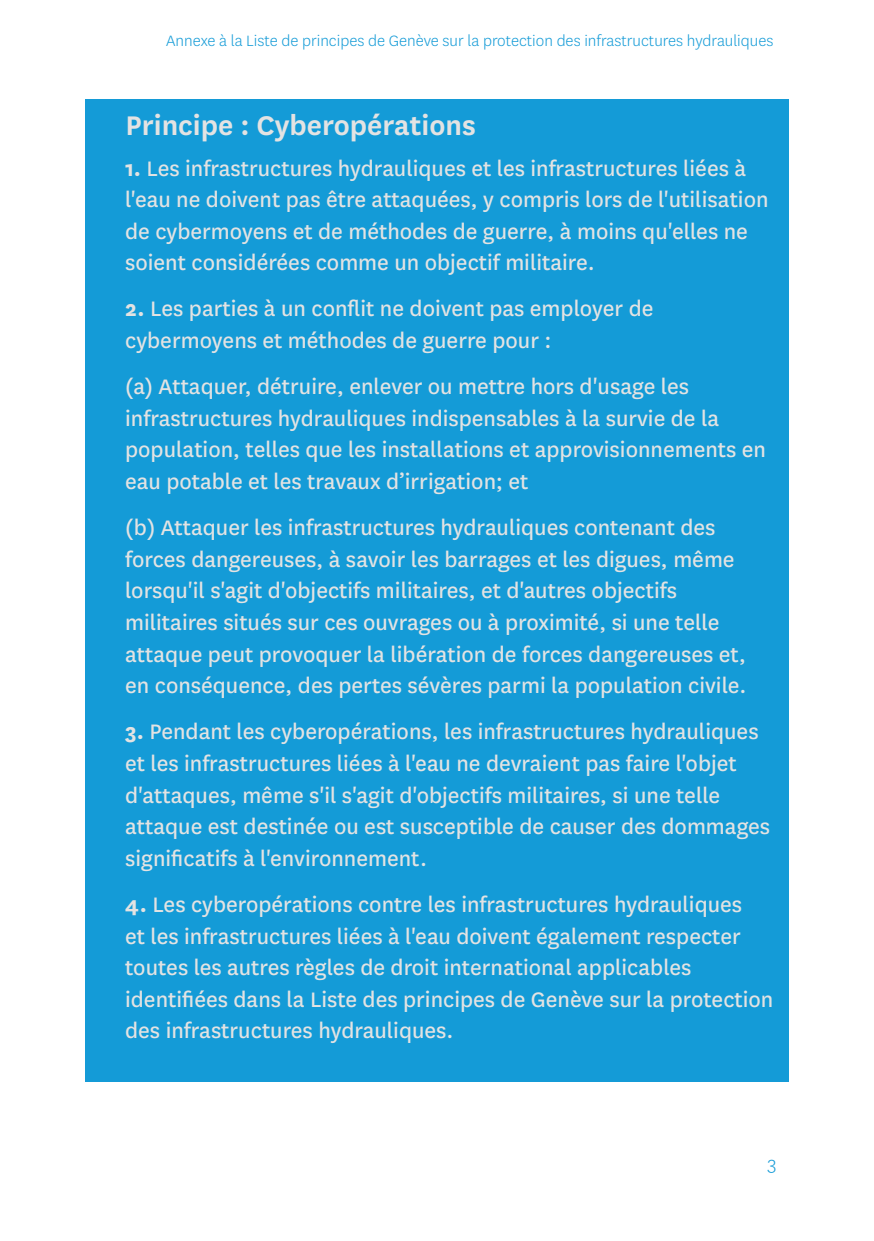
<style>
.page{position:relative;width:874px;height:1241px;background:#fff}
.page>*{position:absolute;margin:0;border:0;box-sizing:border-box;transform-origin:0 0}
.t1{font:600 31.5px "National";color:#e3e3e3}
.t2{font:24.5px/31.5px "National";color:#e3e3e3}
.t3{font:300 21px "National";color:#149bd7}
.t4{font:300 17.5px "National";color:#149bd7}
.s1{font-weight:700}
</style>
<div class="page">
<div style="left:85px;top:99px;width:703px;height:982px;background:#149bd7"></div>
<p class="t4" style="left:166px;top:29px;width:608px">Annexe à la Liste de principes de Genève sur la protection des infrastructures hydrauliques</p>
<p class="t1" style="left:125px;top:104px;width:352px">Principe : Cyberopérations</p>
<p class="t2" style="left:125px;top:151px;width:644px"><span class="s1">1.</span> Les infrastructures hydrauliques et les infrastructures liées à l'eau ne doivent pas être attaquées, y compris lors de l'utilisation de cybermoyens et de méthodes de guerre, à moins qu'elles ne soient considérées comme un objectif militaire.</p>
<p class="t2" style="left:125px;top:292px;width:529px"><span class="s1">2.</span> Les parties à un conflit ne doivent pas employer de cybermoyens et méthodes de guerre pour :</p>
<p class="t2" style="left:125px;top:370px;width:642px">(a) Attaquer, détruire, enlever ou mettre hors d'usage les infrastructures hydrauliques indispensables à la survie de la population, telles que les installations et approvisionnements en eau potable et les travaux d’irrigation; et</p>
<p class="t2" style="left:125px;top:511px;width:622px">(b) Attaquer les infrastructures hydrauliques contenant des forces dangereuses, à savoir les barrages et les digues, même lorsqu'il s'agit d'objectifs militaires, et d'autres objectifs militaires situés sur ces ouvrages ou à proximité, si une telle attaque peut provoquer la libération de forces dangereuses et, en conséquence, des pertes sévères parmi la population civile.</p>
<p class="t2" style="left:125px;top:714px;width:646px"><span class="s1">3.</span> Pendant les cyberopérations, les infrastructures hydrauliques et les infrastructures liées à l'eau ne devraient pas faire l'objet d'attaques, même s'il s'agit d'objectifs militaires, si une telle attaque est destinée ou est susceptible de causer des dommages significatifs à l'environnement.</p>
<p class="t2" style="left:125px;top:887px;width:649px"><span class="s1">4.</span> Les cyberopérations contre les infrastructures hydrauliques<br>et les infrastructures liées à l'eau doivent également respecter toutes les autres règles de droit international applicables identifiées dans la Liste des principes de Genève sur la protection des infrastructures hydrauliques.</p>
<p class="t3" style="left:767px;top:1150px;width:11px">3</p>
</div>
